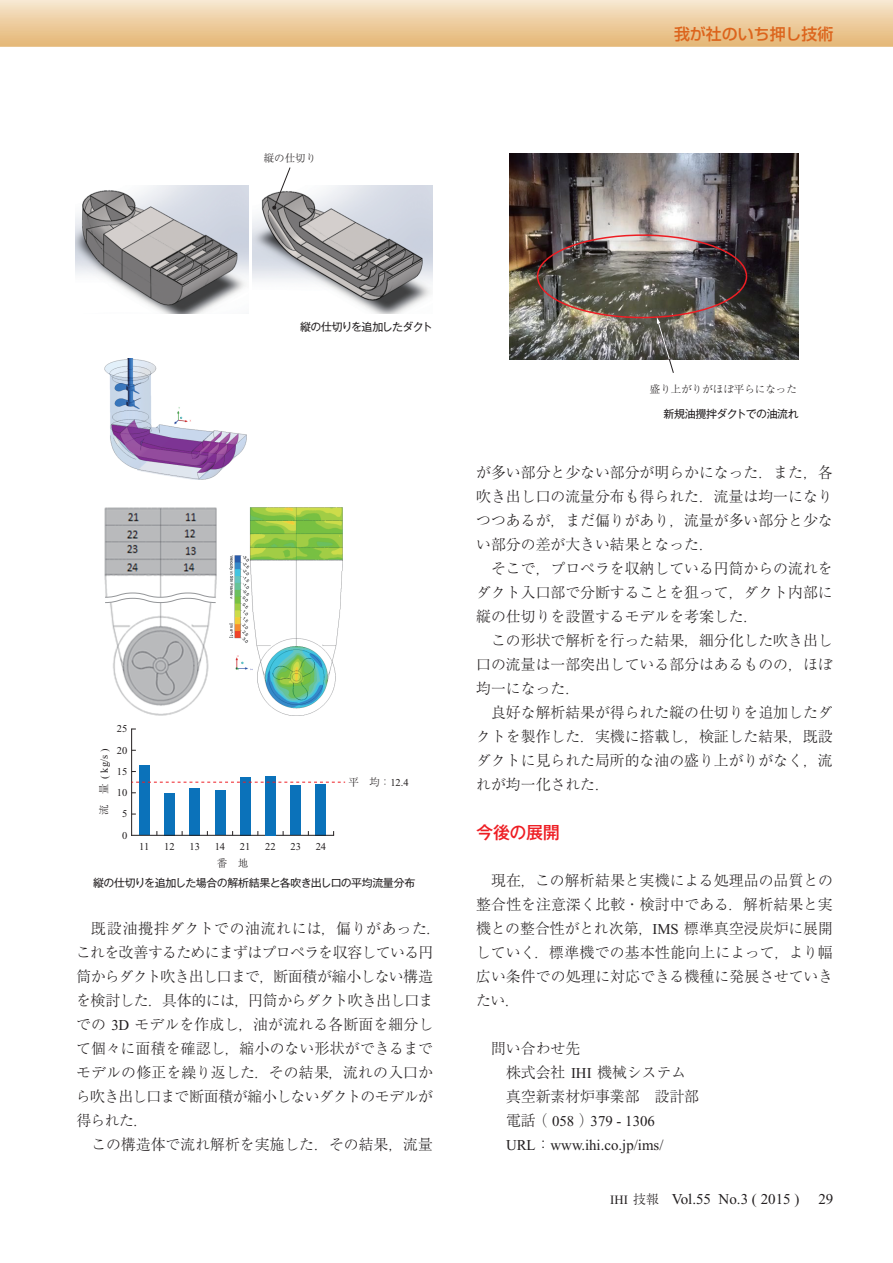
<style>
.page{position:relative;width:893px;height:1263px;background:#fff}
.page>*{position:absolute;margin:0;border:0;box-sizing:border-box;transform-origin:0 0}
.t1{font:500 17.25px "Gothic MB101 Pro";letter-spacing:-.03em;color:#ee1d23}
.t2{font:500 15.9px "Shin Go Pro";color:#dc641c}
.t3{font:300 15px/24px "Ryumin Pro";color:#231f20;text-align:justify}
.t4{font:15px/24px "Times New Roman";color:#231f20}
.t5{font:10.95px "Gothic MB101 Pro";letter-spacing:-.045em;color:#231f20}
.t6{font:10.5px/21.3px "Times New Roman";color:#231f20;text-align:center}
.t7{font:300 10.5px "Ryumin Pro";color:#231f20}
.s1{font-family:"Ryumin Pro";font-weight:300}
.s2{font-family:"Times New Roman";font-weight:400}
.s3{font-size:12.75px}
.s4{font-family:"Ryumin Pro";font-weight:300;font-size:12.75px}
</style>
<div class="page">
<svg style="left:0;top:0;width:893px;height:47px;background:#edcea1"></svg>
<img style="left:75px;top:186px;width:174px;height:127px">
<img style="left:253px;top:186px;width:179px;height:127px">
<svg style="left:272px;top:167px;width:19px;height:43px"></svg>
<div style="left:139px;top:765px;width:10px;height:70px;background:#0b72ba"></div>
<div style="left:164px;top:793px;width:11px;height:42px;background:#0b72ba"></div>
<div style="left:190px;top:788px;width:10px;height:47px;background:#0b72ba"></div>
<div style="left:215px;top:791px;width:10px;height:44px;background:#0b72ba"></div>
<div style="left:240px;top:777px;width:10px;height:58px;background:#0b72ba"></div>
<div style="left:291px;top:785px;width:10px;height:50px;background:#0b72ba"></div>
<div style="left:316px;top:784px;width:10px;height:51px;background:#0b72ba"></div>
<hr style="left:132px;top:835px;width:202px;height:1px;background:#231f20">
<hr style="left:131px;top:729px;width:1px;height:106px;background:#231f20">
<div style="left:265px;top:776px;width:11px;height:59px;background:#0b72ba"></div>
<svg style="left:132px;top:782px;width:213px;height:1px"></svg>
<img style="left:230px;top:507px;width:112px;height:209px">
<img style="left:105px;top:358px;width:142px;height:121px">
<img style="left:104px;top:508px;width:113px;height:208px">
<svg style="left:105px;top:592px;width:111px;height:11px"></svg>
<img style="left:509px;top:153px;width:290px;height:206px">
<div style="left:537px;top:234px;width:210px;height:84px;border:2px solid #ee1d23;border-radius:50%"></div>
<svg style="left:657px;top:317px;width:17px;height:56px"></svg>
<p class="t7" style="left:264px;top:150px;width:54px">縦の仕切り</p>
<p class="t2" style="left:674px;top:21px;width:161px">我が社のいち押し技術</p>
<p class="t5" style="left:300px;top:318px;width:134px">縦の仕切りを追加したダクト</p>
<p class="t6" style="left:117px;top:718px;width:12px">25</p>
<p class="t6" style="left:117px;top:761px;width:12px">15<br>10<br>5<br>0</p>
<p class="t6" style="left:94px;top:815px;width:68px;rotate:-90deg"><span class="s1">流　量</span> ( kg/s )</p>
<p class="t6" style="left:117px;top:739px;width:12px">20</p>
<p class="t6" style="left:139px;top:835px;width:12px">11</p>
<p class="t6" style="left:164px;top:835px;width:12px">12</p>
<p class="t6" style="left:189px;top:835px;width:12px">13</p>
<p class="t6" style="left:215px;top:835px;width:12px">14</p>
<p class="t6" style="left:240px;top:835px;width:12px">21</p>
<p class="t6" style="left:265px;top:835px;width:12px">22</p>
<p class="t6" style="left:290px;top:835px;width:12px">23</p>
<p class="t6" style="left:316px;top:835px;width:12px">24</p>
<p class="t7" style="left:217px;top:854px;width:33px">番　地</p>
<p class="t7" style="left:348px;top:773px;width:62px">平　均：<span class="s2">12.4</span></p>
<p class="t5" style="left:93px;top:874px;width:324px">縦の仕切りを追加した場合の解析結果と各吹き出し口の平均流量分布</p>
<p class="t3" style="left:76px;top:915px;width:367px;text-align:left;text-indent:15px">既設油攪拌ダクトでの油流れには，偏りがあった．これを改善するためにまずはプロペラを収容している円筒からダクト吹き出し口まで，断面積が縮小しない構造を検討した．具体的には，円筒からダクト吹き出し口までの <span class="s2">3D</span> モデルを作成し，油が流れる各断面を細分して個々に面積を確認し，縮小のない形状ができるまでモデルの修正を繰り返した．その結果，流れの入口から吹き出し口まで断面積が縮小しないダクトのモデルが得られた．</p>
<p class="t3" style="left:91px;top:1131px;width:343px">この構造体で流れ解析を実施した．その結果，流量</p>
<p class="t7" style="left:650px;top:381px;width:148px">盛り上がりがほぼ平らになった</p>
<p class="t5" style="left:663px;top:405px;width:137px">新規油攪拌ダクトでの油流れ</p>
<p class="t3" style="left:476px;top:459px;width:358px">が多い部分と少ない部分が明らかになった．また，各吹き出し口の流量分布も得られた．流量は均一になりつつあるが，まだ偏りがあり，流量が多い部分と少ない部分の差が大きい結果となった．</p>
<p class="t3" style="left:476px;top:555px;width:358px;text-indent:15px">そこで，プロペラを収納している円筒からの流れをダクト入口部で分断することを狙って，ダクト内部に縦の仕切りを設置するモデルを考案した．</p>
<p class="t3" style="left:476px;top:627px;width:358px;text-indent:15px">この形状で解析を行った結果，細分化した吹き出し口の流量は一部突出している部分はあるものの，ほぼ均一になった．</p>
<p class="t3" style="left:476px;top:699px;width:358px;text-indent:15px">良好な解析結果が得られた縦の仕切りを追加したダクトを製作した．実機に搭載し，検証した結果，既設ダクトに見られた局所的な油の盛り上がりがなく，流れが均一化された．</p>
<p class="t1" style="left:476px;top:818px;width:85px">今後の展開</p>
<p class="t3" style="left:476px;top:867px;width:359px;text-indent:15px">現在，この解析結果と実機による処理品の品質との整合性を注意深く比較・検討中である．解析結果と実機との整合性がとれ次第，<span class="s2">IMS</span> 標準真空浸炭炉に展開していく．標準機での基本性能向上によって，より幅広い条件での処理に対応できる機種に発展させていきたい．</p>
<p class="t3" style="left:506px;top:1035px;width:195px;text-align:left;text-indent:-15px">問い合わせ先<br>株式会社 <span class="s2">IHI</span> 機械システム真空新素材炉事業部　設計部</p>
<p class="t4" style="left:506px;top:1109px;width:159px"><span class="s1">電話（</span> 058 <span class="s1">）</span>379 - 1306<br>URL<span class="s1">：</span>www.ihi.co.jp/ims/</p>
<p class="t4" style="left:610px;top:1187px;width:191px"><span class="s3">IHI</span> <span class="s4">技報　</span>Vol.55 No.3 ( 2015 )</p>
<p class="t4" style="left:818px;top:1187px;width:16px">29</p>
</div>
